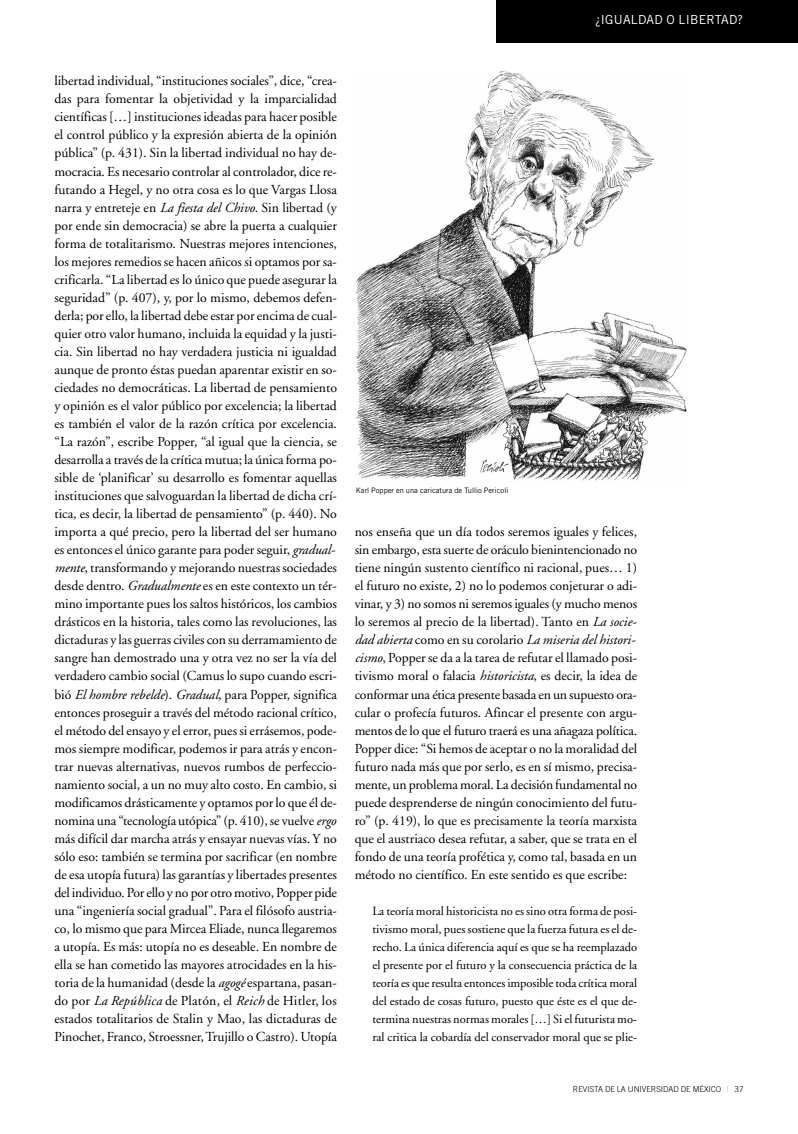
<style>
.page{position:relative;width:798px;height:1134px;background:#fff}
.page>*{position:absolute;margin:0;border:0;box-sizing:border-box;transform-origin:0 0}
.t1{font:13.75px/18px "Adobe Garamond";color:#000;text-align:justify}
.t2{font:12.5px/18px "Adobe Garamond";color:#000;text-align:justify}
.t3{font:12.5px "Trade Gothic";letter-spacing:.02em;color:#fff}
.t4{font:300 8.12px "Trade Gothic";color:#000}
.t5{font:7.5px "Trade Gothic";color:#000}
.s1{font-style:italic}
.s2{font-weight:400;color:#b3b3b3}
</style>
<div class="page">
<div style="left:496px;top:0;width:301px;height:43px;background:#000"></div>
<img style="left:355px;top:71px;width:332px;height:410px">
<p class="t3" style="left:594px;top:15px;width:150px">¿IGUALDAD O LIBERTAD?</p>
<p class="t1" style="left:54px;top:73px;width:284px">libertad individual, “instituciones sociales”, dice, “crea&shy;das para fomentar la objetividad y la imparcialidad científicas […] instituciones ideadas para hacer posible el control público y la expresión abierta de la opinión pública” (p. 431). Sin la libertad individual no hay de&shy;mocracia. Es necesario controlar al controlador, dice re&shy;futando a Hegel, y no otra cosa es lo que Vargas Llosa narra y entreteje en <span class="s1">La fiesta del Chivo</span>. Sin libertad (y por ende sin democracia) se abre la puerta a cualquier forma de totalitarismo. Nuestras mejores intenciones, los mejores remedios se hacen añicos si optamos por sa&shy;crificarla. “La libertad es lo único que puede asegurar la seguridad” (p. 407), y, por lo mismo, debemos defen&shy;derla; por ello, la libertad debe estar por encima de cual&shy;quier otro valor humano, incluida la equidad y la justi&shy;cia. Sin libertad no hay verdadera justicia ni igualdad aunque de pronto éstas puedan aparentar existir en so&shy;ciedades no democráticas. La libertad de pensamiento y opinión es el valor público por excelencia; la libertad es también el valor de la razón crítica por excelencia. “La razón”, escribe Popper, “al igual que la ciencia, se desarrolla a través de la crítica mutua; la única forma po&shy;sible de ‘planificar’ su desarrollo es fomentar aquellas instituciones que salvoguardan la libertad de dicha crí&shy;tica, es decir, la libertad de pensamiento” (p. 440). No importa a qué precio, pero la libertad del ser humano es entonces el único garante para poder seguir, <span class="s1">gradual&shy;mente</span>, transformando y mejorando nuestras sociedades desde dentro. <span class="s1">Gradualmente</span> es en este contexto un tér&shy;mino importante pues los saltos históricos, los cambios drásticos en la historia, tales como las revoluciones, las dictaduras y las guerras civiles con su derramamiento de sangre han demostrado una y otra vez no ser la vía del verdadero cambio social (Camus lo supo cuando escri&shy;bió <span class="s1">El hombre rebelde</span>). <span class="s1">Gradual</span>, para Popper, significa entonces proseguir a través del método racional crítico, el método del ensayo y el error, pues si errásemos, pode&shy;mos siempre modificar, podemos ir para atrás y encon&shy;trar nuevas alternativas, nuevos rumbos de perfeccio&shy;namiento social, a un no muy alto costo. En cambio, si modificamos drásticamente y optamos por lo que él de&shy;nomina una “tecnología utópica” (p. 410), se vuelve <span class="s1">ergo </span>más difícil dar marcha atrás y ensayar nuevas vías. Y no sólo eso: también se termina por sacrificar (en nombre de esa utopía futura) las garantías y libertades presentes del individuo. Por ello y no por otro motivo, Popper pide una “ingeniería social gradual”. Para el filósofo austria&shy;co, lo mismo que para Mircea Eliade, nunca llegaremos a utopía. Es más: utopía no es deseable. En nombre de ella se han cometido las mayores atrocidades en la his&shy;toria de la humanidad (desde la <span class="s1">agogé</span> espartana, pasan&shy;do por <span class="s1">La República</span> de Platón, el <span class="s1">Reich</span> de Hitler, los estados totalitarios de Stalin y Mao, las dictaduras de Pinochet, Franco, Stroessner, Trujillo o Castro). Utopía</p>
<p class="t5" style="left:356px;top:487px;width:154px">Karl Popper en una caricatura de Tullio Pericoli</p>
<p class="t1" style="left:354px;top:524px;width:284px">nos enseña que un día todos seremos iguales y felices, sin embargo, esta suerte de oráculo bienintencionado no tiene ningún sustento científico ni racional, pues… 1) el futuro no existe, 2) no lo podemos conjeturar o adi&shy;vinar, y 3) no somos ni seremos iguales (y mucho menos lo seremos al precio de la libertad). Tanto en <span class="s1">La socie&shy;dad abierta</span> como en su corolario <span class="s1">La miseria del histori&shy;cismo</span>, Popper se da a la tarea de refutar el llamado posi&shy;tivismo moral o falacia <span class="s1">historicista</span>, es decir, la idea de conformar una ética presente basada en un supuesto ora&shy;cular o profecía futuros. Afincar el presente con argu&shy;mentos de lo que el futuro traerá es una añagaza política.<br>Popper dice: “Si hemos de aceptar o no la moralidad del futuro nada más que por serlo, es en sí mismo, precisa&shy;mente, un problema moral. La decisión fundamental no puede desprenderse de ningún conocimiento del futu&shy;ro” (p. 419), lo que es precisamente la teoría marxista que el austriaco desea refutar, a saber, que se trata en el fondo de una teoría profética y, como tal, basada en un método no científico. En este sentido es que escribe:</p>
<p class="t2" style="left:372px;top:903px;width:266px">La teoría moral historicista no es sino otra forma de posi&shy;tivismo moral, pues sostiene que la fuerza futura es el de&shy;recho. La única diferencia aquí es que se ha reemplazado el presente por el futuro y la consecuencia práctica de la teoría es que resulta entonces imposible toda crítica moral del estado de cosas futuro, puesto que éste es el que de&shy;termina nuestras normas morales […] Si el futurista mo&shy;ral critica la cobardía del conservador moral que se plie-</p>
<p class="t4" style="left:572px;top:1086px;width:172px">REVISTA DE LA UNIVERSIDAD DE MÉXICO <span class="s2">|</span> 37</p>
</div>
